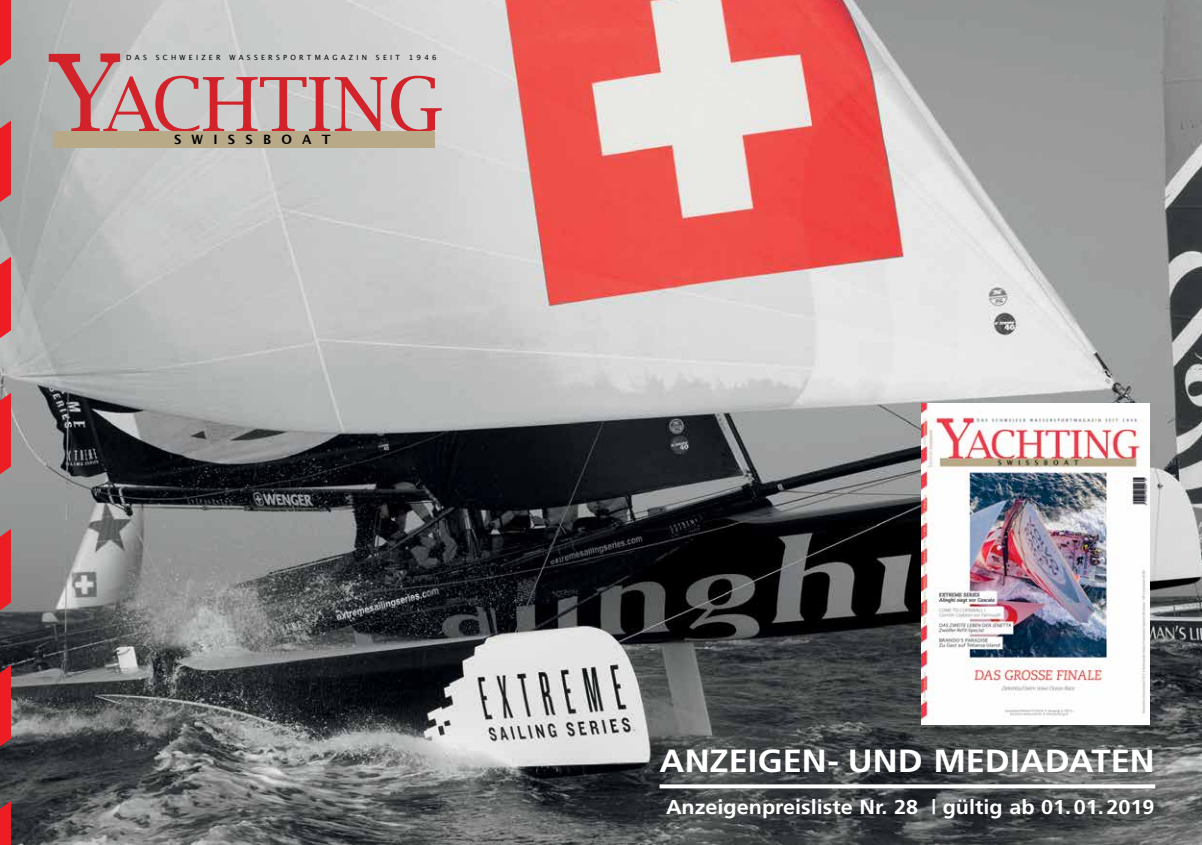
<style>
.page{position:relative;width:1202px;height:845px;background:#fff}
.page>*{position:absolute;margin:0;border:0;box-sizing:border-box;transform-origin:0 0}
.t1{font:700 32px "Frutiger";color:#fff;scale:1.08 1}
.t2{font:700 20px "Frutiger";color:#fff;scale:1.08 1}
.t3{font:700 12.8px "Lucida Grande";letter-spacing:.8em;color:#000}
.t4{font:7.2px "Lucida Grande";letter-spacing:.46em;color:#000}
</style>
<div class="page">
<img style="left:10px;top:0;width:1192px;height:845px">
<svg style="left:49px;top:54px;width:393px;height:79px;background:#caa6a7"></svg>
<div style="left:54px;top:131px;width:381px;height:16px;background:#b8a988"></div>
<svg style="left:0;top:0;width:10px;height:845px;background:#bb494d"></svg>
<svg style="left:660px;top:784px;width:495px;height:4px"></svg>
<img style="left:922px;top:403px;width:228px;height:322px">
<p class="t4" style="left:126px;top:53px;width:312px">DAS SCHWEIZER WASSERSPORTMAGAZIN SEIT 1946</p>
<p class="t3" style="left:174px;top:129px;width:158px">SWISSBOAT</p>
<h1 class="t1" style="left:660px;top:742px;width:460px">ANZEIGEN- UND MEDIADATEN</h1>
<p class="t2" style="left:666px;top:795px;width:454px">Anzeigenpreisliste Nr. 28 | gültig ab 01.01.2019</p>
</div>
